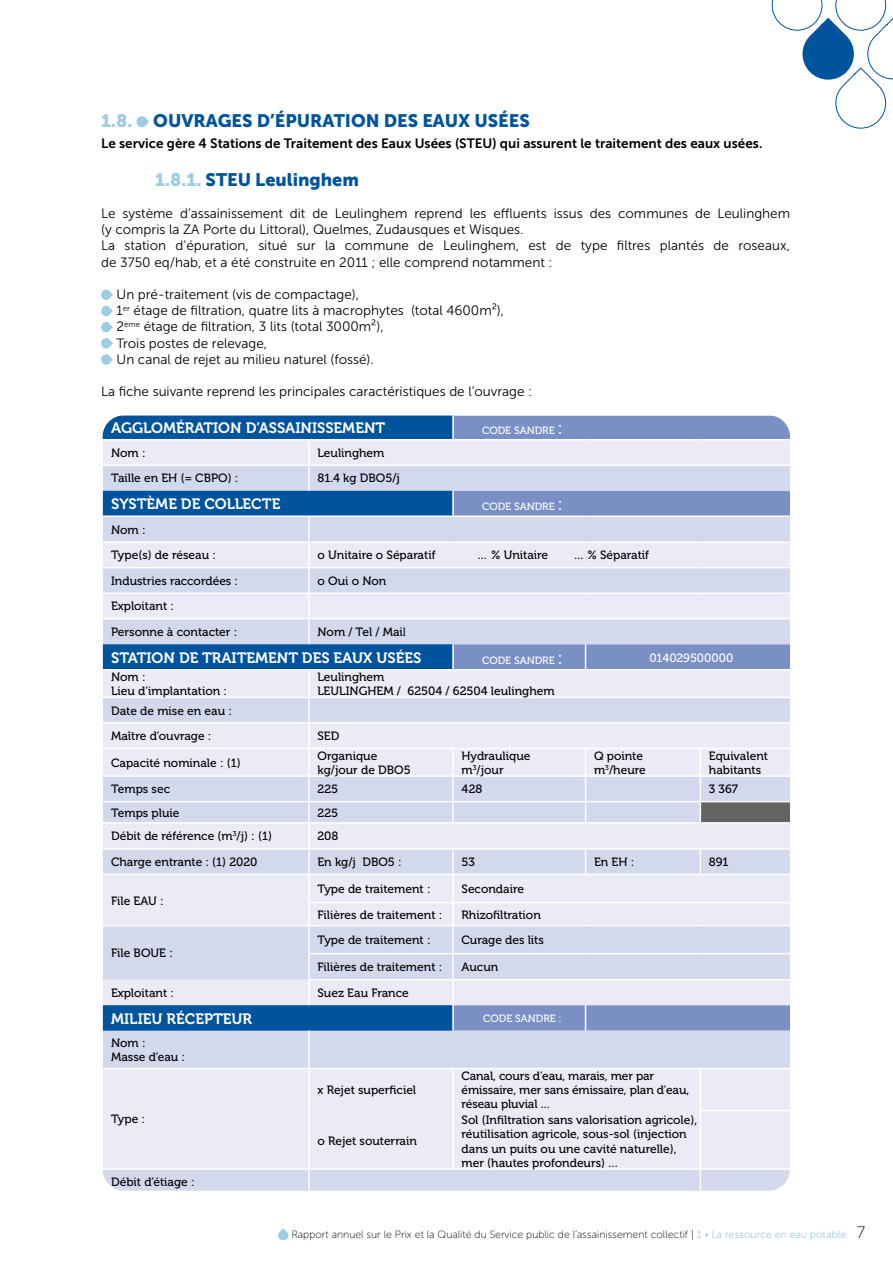
<style>
.page{position:relative;width:893px;height:1263px;background:#fff}
.page>*{position:absolute;margin:0;border:0;box-sizing:border-box;transform-origin:0 0}
.t1{font:18px "Museo Sans 900";color:#00539d}
.t2{font:15px "Museo 700";color:#fff}
.t3{font:13.5px/16.2px "Museo Sans 300";color:#000}
.t4{font:13.5px "Museo Sans 700";color:#000}
.t5{font:12px/14.4px "Museo 500";color:#000}
.t6{font:12px "Museo 500";color:#fff}
.t7{font:10.5px "Museo Sans 100";color:#000}
.t8{font:10.5px "Museo 500";color:#fff}
.s1{color:#9ccde2}
.s2{font-size:18px}
.s3{font-family:"Minion Pro"}
.s4{font-family:"Museo Sans 300";color:#9ccde2}
.s5{font-size:16.5px}
</style>
<div class="page">
<svg style="left:278px;top:1228px;width:10px;height:12px"></svg>
<svg style="left:771px;top:0;width:122px;height:129px"></svg>
<svg style="left:137px;top:116px;width:12px;height:11px"></svg>
<svg style="left:101px;top:290px;width:12px;height:10px"></svg>
<svg style="left:101px;top:306px;width:12px;height:10px"></svg>
<svg style="left:101px;top:322px;width:12px;height:10px"></svg>
<svg style="left:101px;top:338px;width:12px;height:27px"></svg>
<svg style="left:103px;top:415px;width:687px;height:776px;background:#ccd4ea"></svg>
<h1 class="t1" style="left:101px;top:111px;width:430px"><span class="s1">1.8.</span> OUVRAGES D’ÉPURATION DES EAUX USÉES</h1>
<p class="t4" style="left:101px;top:136px;width:663px">Le service gère 4 Stations de Traitement des Eaux Usées (STEU) qui assurent le traitement des eaux usées.</p>
<h1 class="t1" style="left:155px;top:169px;width:205px"><span class="s1">1.8.1.</span> STEU Leulinghem</h1>
<p class="t3" style="left:101px;top:205px;width:690px">Le système d’assainissement dit de Leulinghem reprend les effluents issus des communes de Leulinghem (y compris la ZA Porte du Littoral), Quelmes, Zudausques et Wisques.<br>La station d’épuration, situé sur la commune de Leulinghem, est de type filtres plantés de roseaux, de 3750 eq/hab, et a été construite en 2011 ; elle comprend notamment :</p>
<p class="t3" style="left:117px;top:286px;width:389px">Un pré-traitement (vis de compactage),<br>1<sup>er</sup> étage de filtration, quatre lits à macrophytes (total 4600m²), 2<sup>ème</sup> étage de filtration, 3 lits (total 3000m²),<br>Trois postes de relevage,<br>Un canal de rejet au milieu naturel (fossé).</p>
<p class="t3" style="left:101px;top:383px;width:433px">La fiche suivante reprend les principales caractéristiques de l’ouvrage :</p>
<p class="t2" style="left:111px;top:420px;width:276px">AGGLOMÉRATION D’ASSAINISSEMENT</p>
<p class="t8" style="left:482px;top:425px;width:82px">CODE SANDRE <span class="s2">:</span></p>
<p class="t5" style="left:111px;top:446px;width:36px">Nom :</p>
<p class="t5" style="left:317px;top:446px;width:68px">Leulinghem</p>
<p class="t5" style="left:111px;top:471px;width:129px">Taille en EH (= CBPO) :</p>
<p class="t5" style="left:317px;top:471px;width:84px">81.4 kg DBO5/j</p>
<p class="t2" style="left:111px;top:496px;width:171px">SYSTÈME DE COLLECTE</p>
<p class="t8" style="left:482px;top:501px;width:82px">CODE SANDRE <span class="s2">:</span></p>
<p class="t5" style="left:111px;top:517px;width:106px;line-height:25.7px">Nom :<br>Type(s) de réseau :</p>
<p class="t5" style="left:317px;top:548px;width:120px">o Unitaire o Séparatif</p>
<p class="t5" style="left:477px;top:548px;width:73px">… % Unitaire</p>
<p class="t5" style="left:573px;top:548px;width:77px">… % Séparatif</p>
<p class="t5" style="left:111px;top:574px;width:129px">Industries raccordées :</p>
<p class="t5" style="left:317px;top:574px;width:70px">o Oui o Non</p>
<p class="t5" style="left:111px;top:594px;width:128px;line-height:25.5px">Exploitant :<br>Personne à contacter :</p>
<p class="t5" style="left:317px;top:625px;width:90px">Nom / Tel / Mai<span class="s3">l</span></p>
<p class="t2" style="left:111px;top:649px;width:312px">STATION DE TRAITEMENT DES EAUX USÉES</p>
<p class="t8" style="left:482px;top:654px;width:82px">CODE SANDRE <span class="s2">:</span></p>
<p class="t6" style="left:649px;top:651px;width:85px">014029500000</p>
<p class="t5" style="left:111px;top:670px;width:117px">Nom :<br>Lieu d’implantation :</p>
<p class="t5" style="left:317px;top:670px;width:239px">Leulinghem<br>LEULINGHEM / 62504 / 62504 leulinghem</p>
<p class="t5" style="left:111px;top:698px;width:122px;line-height:25.5px">Date de mise en eau :<br>Maître d’ouvrage :</p>
<p class="t5" style="left:317px;top:729px;width:23px">SED</p>
<p class="t5" style="left:111px;top:756px;width:131px">Capacité nominale : (1)</p>
<p class="t5" style="left:317px;top:748px;width:95px">Organique kg/jour de DBO5</p>
<p class="t5" style="left:462px;top:748px;width:70px">Hydraulique m<sup>3</sup>/jour</p>
<p class="t5" style="left:594px;top:748px;width:53px">Q pointe m<sup>3</sup>/heure</p>
<p class="t5" style="left:709px;top:748px;width:61px">Equivalent habitants</p>
<p class="t5" style="left:111px;top:782px;width:60px">Temps sec</p>
<p class="t5" style="left:317px;top:782px;width:22px">225</p>
<p class="t5" style="left:462px;top:782px;width:22px">428</p>
<p class="t5" style="left:709px;top:782px;width:31px">3 367</p>
<p class="t5" style="left:111px;top:806px;width:70px">Temps pluie</p>
<p class="t5" style="left:317px;top:806px;width:22px">225</p>
<p class="t5" style="left:111px;top:829px;width:162px">Débit de référence (m<sup>3</sup>/j) : (1)</p>
<p class="t5" style="left:317px;top:829px;width:22px">208</p>
<p class="t5" style="left:111px;top:855px;width:148px">Charge entrante : (1) 2020</p>
<p class="t5" style="left:317px;top:855px;width:86px">En kg/j DBO5 :</p>
<p class="t5" style="left:462px;top:855px;width:15px">53</p>
<p class="t5" style="left:594px;top:855px;width:42px">En EH :</p>
<p class="t5" style="left:709px;top:855px;width:21px">891</p>
<p class="t5" style="left:111px;top:893px;width:54px">File EAU :</p>
<p class="t5" style="left:317px;top:882px;width:115px">Type de traitement :</p>
<p class="t5" style="left:462px;top:882px;width:64px">Secondaire</p>
<p class="t5" style="left:317px;top:907px;width:126px">Filières de traitement :</p>
<p class="t5" style="left:462px;top:907px;width:81px">Rhizofiltration</p>
<p class="t5" style="left:111px;top:946px;width:63px">File BOUE :</p>
<p class="t5" style="left:317px;top:933px;width:115px">Type de traitement :</p>
<p class="t5" style="left:462px;top:933px;width:84px">Curage des lits</p>
<p class="t5" style="left:317px;top:960px;width:126px">Filières de traitement :</p>
<p class="t5" style="left:462px;top:960px;width:38px">Aucun</p>
<p class="t5" style="left:111px;top:986px;width:64px">Exploitant :</p>
<p class="t5" style="left:317px;top:986px;width:93px">Suez Eau France</p>
<p class="t2" style="left:111px;top:1010px;width:142px">MILIEU RÉCEPTEUR</p>
<p class="t8" style="left:483px;top:1012px;width:80px">CODE SANDRE :</p>
<p class="t5" style="left:111px;top:1036px;width:76px">Nom :<br>Masse d’eau :</p>
<p class="t5" style="left:111px;top:1112px;width:36px">Type :</p>
<p class="t5" style="left:111px;top:1175px;width:85px">Débit d’étiage :</p>
<p class="t5" style="left:317px;top:1083px;width:100px">x Rejet superficiel</p>
<p class="t5" style="left:317px;top:1134px;width:101px">o Rejet souterrain</p>
<p class="t5" style="left:462px;top:1068px;width:229px">Canal, cours d'eau, marais, mer par émissaire, mer sans émissaire, plan d'eau, réseau pluvial …</p>
<p class="t5" style="left:462px;top:1112px;width:237px">Sol (Infiltration sans valorisation agricole), réutilisation agricole, sous-sol (injection dans un puits ou une cavité naturelle), mer (hautes profondeurs) …</p>
<p class="t7" style="left:291px;top:1229px;width:575px">Rapport annuel sur le Prix et la Qualité du Service public de l’assainissement collectif | <span class="s4">1 • La ressource en eau potable</span> <span class="s5">7</span></p>
</div>
